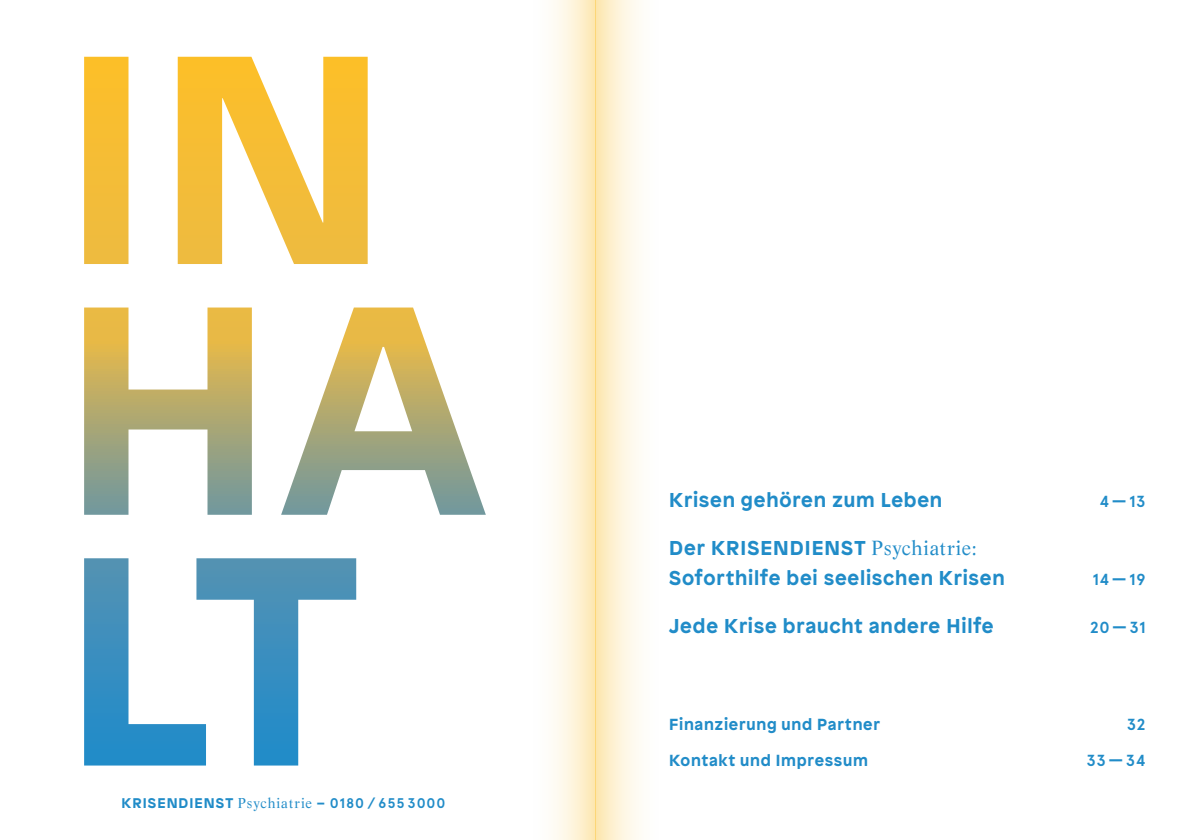
<style>
.page{position:relative;width:1191px;height:840px;background:#fff}
.page>*{position:absolute;margin:0;border:0;box-sizing:border-box;transform-origin:0 0}
.t1{font:700 20px/30px "Patron";letter-spacing:.04em;color:#218cc8}
.t2{font:700 16px "Patron";letter-spacing:.045em;color:#218cc8}
.t3{font:700 16px "Apercu";letter-spacing:.025em;color:#218cc8}
.t4{font:700 14px "Patron";letter-spacing:.07em;color:#218cc8}
.s1{font-family:"Life LT";font-weight:400}
.s2{font-family:"Apercu"}
.s3{font-family:"Patron"}
</style>
<div class="page">
<div style="left:595px;top:0;width:74px;height:839px;background:linear-gradient(to right,#fdeabc,#fff)"></div>
<div style="left:522px;top:0;width:73px;height:839px;background:linear-gradient(to right,#fff,#fdecc1)"></div>
<svg style="left:84px;top:57px;width:402px;height:708px"></svg>
<p class="t4" style="left:122px;top:791px;width:325px">KRISENDIENST <span class="s1">Psychiatrie</span> – <span class="s2">0180 / 655 3000</span></p>
<p class="t1" style="left:669px;top:483px;width:274px">Krisen gehören zum Leben</p>
<p class="t1" style="left:669px;top:531px;width:337px">Der KRISENDIENST <span class="s1">Psychiatrie:<br></span>Soforthilfe bei seelischen Krisen</p>
<p class="t1" style="left:669px;top:609px;width:326px">Jede Krise braucht andere Hilfe</p>
<p class="t2" style="left:669px;top:710px;width:212px">Finanzierung und Partner</p>
<p class="t2" style="left:669px;top:746px;width:200px">Kontakt und Impressum</p>
<p class="t3" style="left:1099px;top:491px;width:48px">4<span class="s3">—</span>13</p>
<p class="t3" style="left:1092px;top:569px;width:55px">14<span class="s3">—</span>19</p>
<p class="t3" style="left:1089px;top:617px;width:57px">20<span class="s3">—</span>31</p>
<p class="t3" style="left:1126px;top:713px;width:20px">32</p>
<p class="t3" style="left:1086px;top:749px;width:61px">33<span class="s3">—</span>34</p>
</div>
